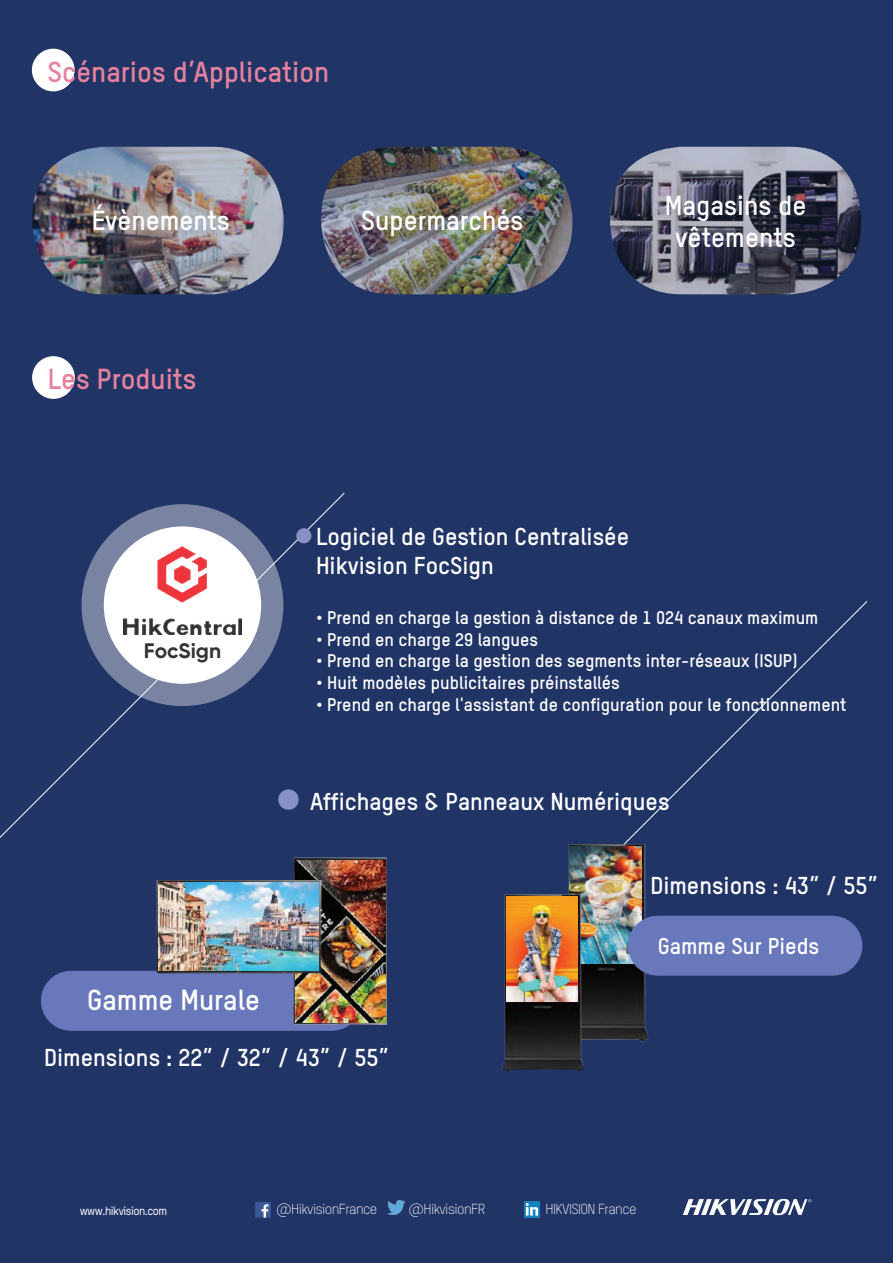
<style>
.page{position:relative;width:893px;height:1263px;background:#203466}
.page>*{position:absolute;margin:0;border:0;box-sizing:border-box;transform-origin:0 0}
.t1{font:700 28.5px "TSTARPRO";color:#e6829e}
.t2{font:700 28.5px "TSTARPRO";color:#fff}
.t3{font:700 27.15px/32.5px "TSTARPRO";color:#fff;text-align:center}
.t4{font:700 24px/28.8px "TSTARPRO";color:#fff}
.t5{font:700 22.5px "TSTARPRO";color:#fff}
.t6{font:700 21px "Gilroy";color:#323333}
.t7{font:700 18px "TSTARPRO";color:#fff}
.t8{font:300 14.25px "TSTARPRO";letter-spacing:-.04em;color:#fff}
.t9{font:500 11.7px "TSTARPRO";letter-spacing:-.04em;color:#fff}
</style>
<div class="page">
<svg style="left:629px;top:601px;width:239px;height:237px"></svg>
<img style="left:568px;top:838px;width:85px;height:204px">
<img style="left:570px;top:847px;width:71px;height:116px">
<img style="left:502px;top:889px;width:88px;height:183px">
<img style="left:506px;top:897px;width:72px;height:104px">
<div style="left:71px;top:971px;width:261px;height:60px;background:#6978ba"></div>
<div style="left:658px;top:916px;width:174px;height:60px;background:#6978ba"></div>
<img style="left:294px;top:858px;width:93px;height:166px">
<img style="left:296px;top:860px;width:89px;height:162px">
<img style="left:156px;top:880px;width:166px;height:94px">
<img style="left:158px;top:882px;width:161px;height:89px">
<div style="left:32px;top:49px;width:43px;height:42px;background:#fff;border-radius:50%"></div>
<img style="left:32px;top:147px;width:252px;height:147px">
<img style="left:321px;top:147px;width:251px;height:147px">
<img style="left:610px;top:147px;width:251px;height:147px">
<svg style="left:683px;top:1199px;width:128px;height:16px"></svg>
<div style="left:255px;top:1202px;width:16px;height:15px;background:#3c5a99"></div>
<svg style="left:262px;top:1204px;width:6px;height:13px"></svg>
<img style="left:387px;top:1200px;width:18px;height:15px">
<img style="left:524px;top:1202px;width:16px;height:15px">
<div style="left:32px;top:356px;width:43px;height:43px;background:#fff;border-radius:50%"></div>
<svg style="left:0;top:493px;width:345px;height:345px"></svg>
<div style="left:82px;top:504px;width:201px;height:202px;background:#7884a2;border-radius:50%"></div>
<div style="left:104px;top:526px;width:157px;height:158px;background:#fff;border-radius:50%"></div>
<img style="left:124px;top:546px;width:117px;height:88px">
<div style="left:296px;top:528px;width:15px;height:15px;background:#8891c6;border-radius:50%"></div>
<h1 class="t1" style="left:48px;top:52px;width:283px">Scénarios d’Application</h1>
<h2 class="t3" style="left:92px;top:203px;width:140px">Évènements</h2>
<h2 class="t3" style="left:361px;top:203px;width:164px">Supermarchés</h2>
<h1 class="t1" style="left:48px;top:360px;width:150px">Les Produits</h1>
<h2 class="t3" style="left:665px;top:187px;width:143px">Magasins de vêtements</h2>
<p class="t6" style="left:144px;top:637px;width:79px">FocSign</p>
<h1 class="t2" style="left:87px;top:980px;width:174px">Gamme Murale</h1>
<h3 class="t4" style="left:316px;top:521px;width:315px">Logiciel de Gestion Centralisée<br>Hikvision FocSign</h3>
<p class="t7" style="left:316px;top:605px;width:504px">• Prend en charge la gestion à distance de 1 024 canaux maximum</p>
<p class="t7" style="left:316px;top:627px;width:223px">• Prend en charge 29 langues</p>
<p class="t7" style="left:316px;top:648px;width:483px">• Prend en charge la gestion des segments inter-réseaux (ISUP)</p>
<p class="t7" style="left:316px;top:670px;width:305px">• Huit modèles publicitaires préinstallés</p>
<p class="t7" style="left:316px;top:692px;width:532px">• Prend en charge l'assistant de configuration pour le fonctionnement</p>
<h3 class="t4" style="left:310px;top:786px;width:361px">Affichages &amp; Panneaux Numériques</h3>
<h3 class="t4" style="left:650px;top:869px;width:229px">Dimensions : 43” / 55”</h3>
<p class="t5" style="left:658px;top:930px;width:163px">Gamme Sur Pieds</p>
<h3 class="t4" style="left:44px;top:1041px;width:346px">Dimensions : 22” / 32” / 43” / 55”</h3>
<p class="t9" style="left:80px;top:1203px;width:89px">www.hikvision.com</p>
<p class="t8" style="left:276px;top:1199px;width:103px">@HikvisionFrance</p>
<p class="t8" style="left:408px;top:1199px;width:78px">@HikvisionFR</p>
<p class="t8" style="left:546px;top:1200px;width:92px">HIKVISION France</p>
</div>
